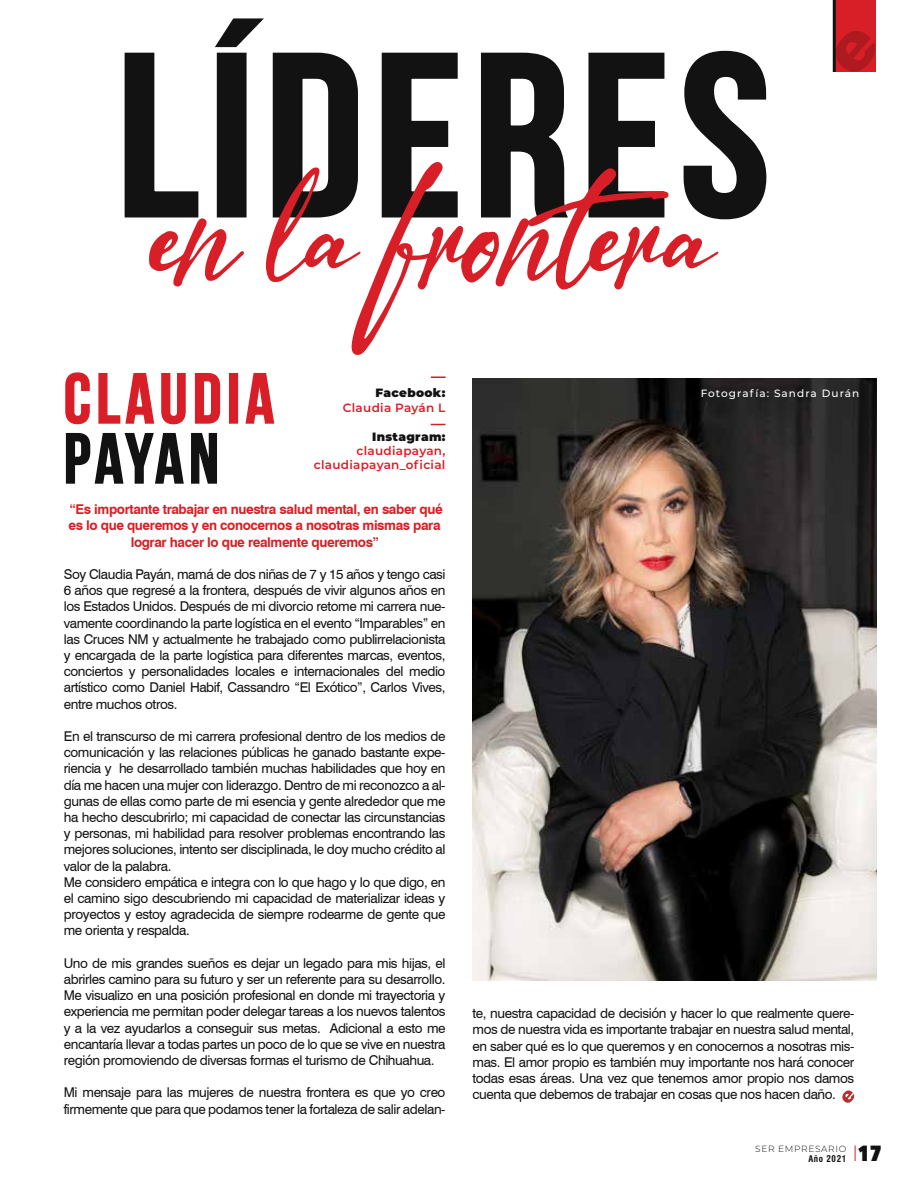
<style>
.page{position:relative;width:918px;height:1188px;background:#fff}
.page>*{position:absolute;margin:0;border:0;box-sizing:border-box;transform-origin:0 0}
.t1{font:700 70.5px "Bebas Neue";letter-spacing:.075em;color:#d81f27}
.t2{font:700 70.5px "Bebas Neue";letter-spacing:.045em;color:#121212}
.t3{font:800 21.9px "Avenir Next Condensed";color:#121212}
.t4{font:13.5px/16.2px "Swiss 721 BT";letter-spacing:-.03em;color:#121212;text-align:justify}
.t5{font:700 13.5px/16.2px "Swiss 721 BT";letter-spacing:-.03em;color:#d81f27;text-align:center}
.t6{font:600 12px/14.4px "Montserrat";letter-spacing:.025em;color:#d81f27;text-align:right}
.t7{font:900 12px "Montserrat";letter-spacing:.025em;color:#121212}
.t8{font:500 10.5px "Montserrat";letter-spacing:.1em;color:#fff}
.t9{font:300 9px "Montserrat";letter-spacing:.075em;color:#121212}
.t10{font:700 condensed 9px "Swiss 721 BT";letter-spacing:.065em;color:#121212}
</style>
<div class="page">
<svg style="left:124px;top:18px;width:643px;height:202px"></svg>
<svg style="left:842px;top:1090px;width:12px;height:13px"></svg>
<img style="left:472px;top:378px;width:405px;height:602px">
<svg style="left:65px;top:372px;width:25px;height:53px"></svg>
<svg style="left:98px;top:372px;width:57px;height:52px"></svg>
<svg style="left:161px;top:372px;width:25px;height:53px"></svg>
<svg style="left:194px;top:372px;width:27px;height:52px"></svg>
<div style="left:229px;top:373px;width:9px;height:51px;border:1px solid #d81f27"></div>
<svg style="left:245px;top:372px;width:30px;height:52px"></svg>
<svg style="left:65px;top:432px;width:152px;height:52px"></svg>
<svg style="left:431px;top:424px;width:14px;height:1px"></svg>
<svg style="left:431px;top:376px;width:15px;height:2px"></svg>
<svg style="left:149px;top:162px;width:570px;height:193px"></svg>
<div style="left:834px;top:0;width:41px;height:72px;background:#d81f27"></div>
<svg style="left:836px;top:31px;width:40px;height:41px"></svg>
<hr style="left:833px;top:0;width:3px;height:72px;background:#121212">
<svg style="left:855px;top:1146px;width:1px;height:15px"></svg>
<h1 class="t1" style="left:64px;top:360px;width:212px">CLAUDIA</h1>
<h1 class="t2" style="left:64px;top:420px;width:157px">PAYAN</h1>
<p class="t7" style="left:376px;top:384px;width:71px">Facebook:</p>
<p class="t6" style="left:343px;top:400px;width:104px">Claudia Payán L</p>
<p class="t7" style="left:372px;top:427px;width:75px">Instagram:</p>
<p class="t6" style="left:314px;top:443px;width:133px">claudiapayan, claudiapayan_oficial</p>
<p class="t5" style="left:69px;top:501px;width:376px">“Es importante trabajar en nuestra salud mental, en saber qué es lo que queremos y en conocernos a nosotras mismas para lograr hacer lo que realmente queremos”</p>
<p class="t4" style="left:64px;top:566px;width:383px">Soy Claudia Payán, mamá de dos niñas de 7 y 15 años y tengo casi 6 años que regresé a la frontera, después de vivir algunos años en los Estados Unidos. Después de mi divorcio retome mi carrera nue&shy;vamente coordinando la parte logística en el evento “Imparables” en las Cruces NM y actualmente he trabajado como publirrelacionista y encargada de la parte logística para diferentes marcas, eventos, conciertos y personalidades locales e internacionales del medio artístico como Daniel Habif, Cassandro “El Exótico”, Carlos Vives, entre muchos otros.</p>
<p class="t4" style="left:64px;top:728px;width:383px;text-align:left">En el transcurso de mi carrera profesional dentro de los medios de comunicación y las relaciones públicas he ganado bastante expe&shy;riencia y he desarrollado también muchas habilidades que hoy en día me hacen una mujer con liderazgo. Dentro de mi reconozco a al&shy;gunas de ellas como parte de mi esencia y gente alrededor que me ha hecho descubrirlo; mi capacidad de conectar las circunstancias y personas, mi habilidad para resolver problemas encontrando las mejores soluciones, intento ser disciplinada, le doy mucho crédito al valor de la palabra.<br>Me considero empática e integra con lo que hago y lo que digo, en el camino sigo descubriendo mi capacidad de materializar ideas y proyectos y estoy agradecida de siempre rodearme de gente que me orienta y respalda.</p>
<p class="t4" style="left:64px;top:955px;width:383px">Uno de mis grandes sueños es dejar un legado para mis hijas, el abrirles camino para su futuro y ser un referente para su desarrollo.<br>Me visualizo en una posición profesional en donde mi trayectoria y experiencia me permitan poder delegar tareas a los nuevos talentos y a la vez ayudarlos a conseguir sus metas. Adicional a esto me encantaría llevar a todas partes un poco de lo que se vive en nuestra región promoviendo de diversas formas el turismo de Chihuahua.</p>
<p class="t4" style="left:64px;top:1084px;width:383px">Mi mensaje para las mujeres de nuestra frontera es que yo creo firmemente que para que podamos tener la fortaleza de salir adelan-</p>
<p class="t8" style="left:701px;top:386px;width:160px">Fotografía: Sandra Durán</p>
<p class="t4" style="left:472px;top:1005px;width:383px">te, nuestra capacidad de decisión y hacer lo que realmente quere&shy;mos de nuestra vida es importante trabajar en nuestra salud mental, en saber qué es lo que queremos y en conocernos a nosotras mis&shy;mas. El amor propio es también muy importante nos hará conocer todas esas áreas. Una vez que tenemos amor propio nos damos cuenta que debemos de trabajar en cosas que nos hacen daño.</p>
<p class="t9" style="left:755px;top:1143px;width:93px">SER EMPRESARIO</p>
<p class="t10" style="left:808px;top:1153px;width:39px">Año 2021</p>
<h2 class="t3" style="left:858px;top:1140px;width:26px">17</h2>
</div>
